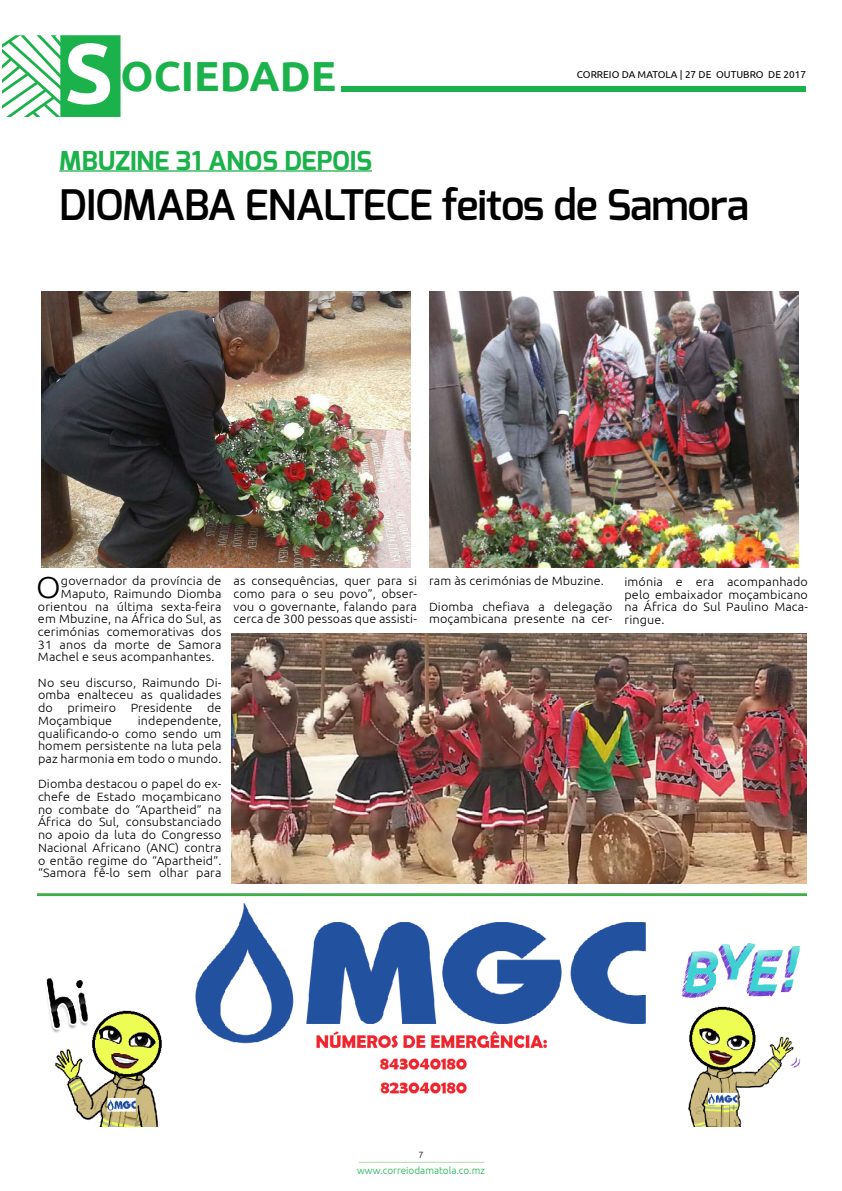
<style>
.page{position:relative;width:842px;height:1191px;background:#fff}
.page>*{position:absolute;margin:0;border:0;box-sizing:border-box;transform-origin:0 0}
.t1{font:600 42px "Exo";letter-spacing:-.02em;color:#000}
.t2{font:700 42px "Ubuntu";color:#1bb24b}
.t3{font:300 30.3px "Ubuntu";color:#000;scale:1.05 1}
.t4{font:700 26px "Exo";color:#1bb24b}
.t5{font:300 12px/12.7px "Ubuntu";letter-spacing:.01em;color:#000;text-align:justify;scale:1.05 1}
.t6{font:10px "Ubuntu";color:#000}
.t7{font:300 10px "Ubuntu";color:#1bb24b}
.t8{font:300 9px "Ubuntu";color:#000}
.s1{font-size:85px;color:#fff}
</style>
<div class="page">
<svg style="left:2px;top:35px;width:119px;height:82px"></svg>
<hr style="left:359px;top:1161px;width:126px;height:1px;background:#b4dbb0">
<div style="left:341px;top:86px;width:465px;height:5px;background:#1bb24b"></div>
<hr style="left:59px;top:170px;width:313px;height:2px;background:#1bb24b">
<img style="left:231px;top:634px;width:576px;height:249px">
<img style="left:41px;top:291px;width:370px;height:276px">
<img style="left:429px;top:292px;width:369px;height:275px">
<img style="left:46px;top:903px;width:755px;height:223px">
<hr style="left:37px;top:893px;width:770px;height:3px;background:#41ad49">
<h1 class="t2" style="left:64px;top:51px;width:274px"><span class="s1">S</span> OCIEDADE</h1>
<h3 class="t4" style="left:59px;top:144px;width:314px">MBUZINE 31 ANOS DEPOIS</h3>
<p class="t6" style="left:577px;top:69px;width:231px">CORREIO DA MATOLA | 27 DE OUTUBRO DE 2017</p>
<h1 class="t1" style="left:59px;top:178px;width:691px">DIOMABA ENALTECE feitos de Samora</h1>
<h2 class="t3" style="left:36px;top:569px;width:25px">O</h2>
<p class="t5" style="left:61px;top:574px;width:154px">governador da província de</p>
<p class="t5" style="left:61px;top:587px;width:154px">Maputo, Raimundo Diomba</p>
<p class="t5" style="left:38px;top:599px;width:176px">orientou na última sexta-feira</p>
<p class="t5" style="left:38px;top:612px;width:176px">em Mbuzine, na África do Sul, as</p>
<p class="t5" style="left:38px;top:625px;width:176px">cerimónias comemorativas dos</p>
<p class="t5" style="left:38px;top:637px;width:176px">31 anos da morte de Samora</p>
<p class="t5" style="left:38px;top:650px;width:170px">Machel e seus acompanhantes.</p>
<p class="t5" style="left:38px;top:676px;width:176px">No seu discurso, Raimundo Di&shy;omba enalteceu as qualidades do primeiro Presidente de Moçambique</p>
<p class="t5" style="left:38px;top:714px;width:176px;text-indent:100px">independente, qualificando-o como sendo um homem persistente na luta pela paz harmonia em todo o mundo.</p>
<p class="t5" style="left:38px;top:777px;width:176px">Diomba destacou o papel do ex&shy;chefe de Estado moçambicano no combate do “Apartheid” na África do Sul, consubstanciado no apoio da luta do Congresso Nacional Africano (ANC) contra o então regime do “Apartheid”. “Samora fê-lo sem olhar para</p>
<p class="t5" style="left:233px;top:574px;width:176px">as consequências, quer para si como para o seu povo”, obser&shy;vou o governante, falando para cerca de 300 pessoas que assisti-</p>
<p class="t5" style="left:429px;top:568px;width:176px;line-height:25.4px">ram às cerimónias de Mbuzine.<br>Diomba chefiava a delegação</p>
<p class="t5" style="left:429px;top:612px;width:176px">moçambicana presente na cer-</p>
<p class="t5" style="left:624px;top:575px;width:176px">imónia e era acompanhado pelo embaixador moçambicano na África do Sul Paulino Maca&shy;ringue.</p>
<p class="t8" style="left:418px;top:1149px;width:7px">7</p>
<p class="t7" style="left:357px;top:1164px;width:129px">www.correiodamatola.co.mz</p>
</div>
